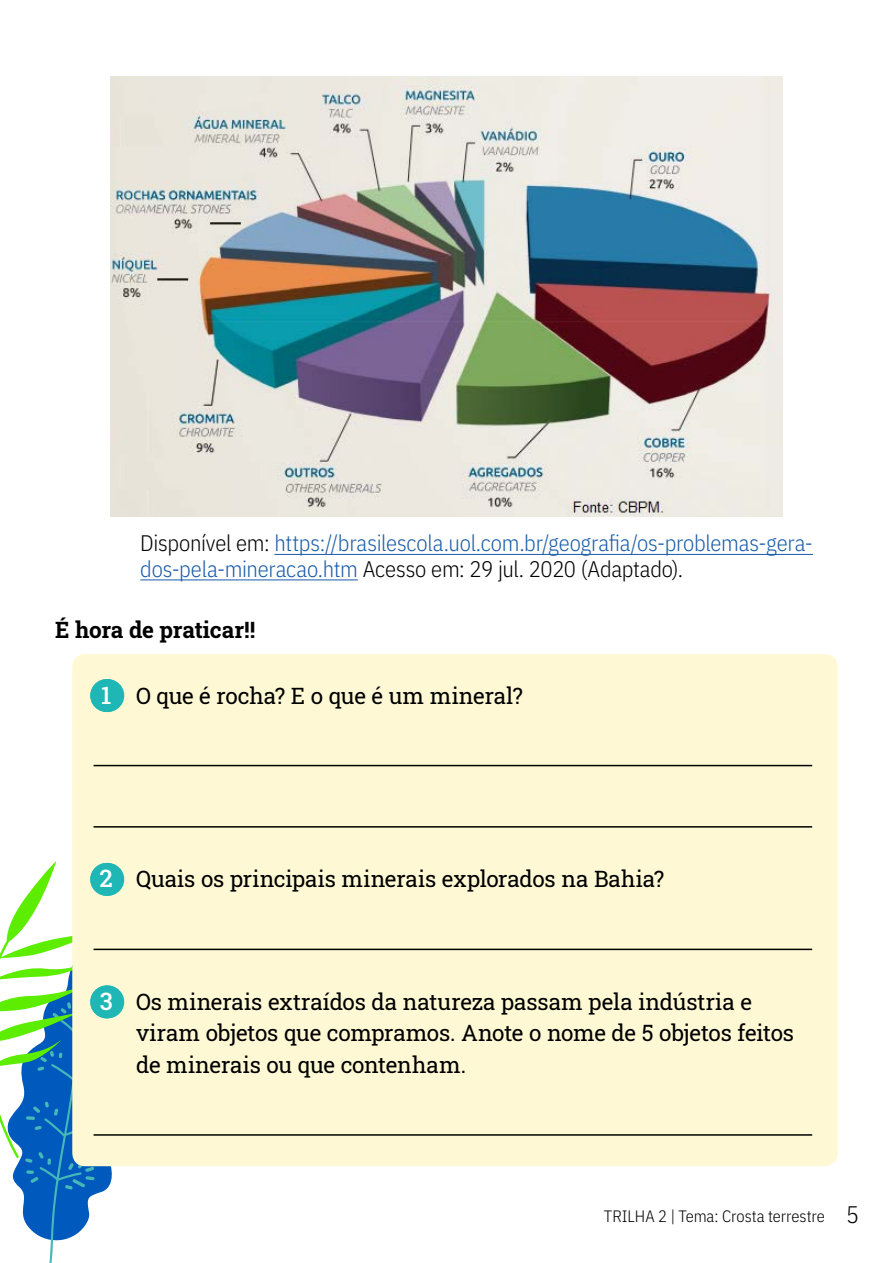
<style>
.page{position:relative;width:893px;height:1263px;background:#fff}
.page>*{position:absolute;margin:0;border:0;box-sizing:border-box;transform-origin:0 0}
.t1{font:22.5px/31.5px "Roboto Slab";letter-spacing:-.005em;color:#000}
.Referência{font:300 22.5px/25.5px "IBM Plex Sans Cond";letter-spacing:-.01em;color:#195ca8}
.Texto_normal{font:700 22.5px "Roboto Slab";letter-spacing:-.01em;color:#000}
.t2{font:300 16.5px "IBM Plex Sans Cond";letter-spacing:-.005em;color:#000}
.s1{color:#000}
.s2{font-weight:500;font-size:24px;color:#fff}
.s3{font-size:24px}
</style>
<div class="page">
<hr style="left:274px;top:554px;width:539px;height:1px;background:#195ca8">
<hr style="left:140px;top:579px;width:218px;height:1px;background:#195ca8">
<div style="left:72px;top:654px;width:766px;height:81px;background:#fef9d4;border-radius:13px"></div>
<svg style="left:72px;top:679px;width:35px;height:33px"></svg>
<hr style="left:0;top:679px;width:1px;height:33px;background:#1eb7b6">
<hr style="left:107px;top:679px;width:1px;height:33px;background:#1eb7b6">
<div style="left:72px;top:715px;width:766px;height:82px;background:#fef9d4;border-radius:13px"></div>
<hr style="left:94px;top:765px;width:718px;height:1px;background:#000">
<div style="left:72px;top:776px;width:766px;height:82px;background:#fef9d4;border-radius:13px"></div>
<hr style="left:94px;top:826px;width:718px;height:1px;background:#000">
<div style="left:72px;top:838px;width:766px;height:81px;background:#fef9d4;border-radius:13px"></div>
<div style="left:72px;top:899px;width:766px;height:82px;background:#fef9d4;border-radius:13px"></div>
<hr style="left:94px;top:949px;width:718px;height:1px;background:#000">
<div style="left:72px;top:960px;width:766px;height:145px;background:#fef9d4;border-radius:13px"></div>
<svg style="left:0;top:861px;width:122px;height:402px"></svg>
<hr style="left:0;top:985px;width:1px;height:33px;background:#1eb7b6">
<hr style="left:107px;top:985px;width:1px;height:33px;background:#1eb7b6">
<div style="left:72px;top:1085px;width:766px;height:81px;background:#fef9d4;border-radius:13px"></div>
<hr style="left:94px;top:1134px;width:718px;height:2px;background:#000">
<img style="left:111px;top:77px;width:671px;height:439px">
<p class="Referência" style="left:140px;top:528px;width:674px"><span class="s1">Disponível em:</span> https://brasilescola.uol.com.br/geografia/os-problemas-gera&shy;dos-pela-mineracao.htm <span class="s1">Acesso em: 29 jul. 2020 (Adaptado).</span></p>
<p class="Texto_normal" style="left:55px;top:614px;width:202px">É hora de praticar!!</p>
<p class="t1" style="left:101px;top:679px;width:423px"><span class="s2">1</span> O que é rocha? E o que é um mineral?</p>
<p class="t1" style="left:100px;top:863px;width:566px"><span class="s2">2</span> Quais os principais minerais explorados na Bahia?</p>
<p class="t1" style="left:136px;top:985px;width:659px;text-indent:-36px"><span class="s2">3</span> Os minerais extraídos da natureza passam pela indústria e viram objetos que compramos. Anote o nome de 5 objetos feitos de minerais ou que contenham.</p>
<p class="t2" style="left:604px;top:1203px;width:257px">TRILHA 2 | Tema: Crosta terrestre <span class="s3">5</span></p>
</div>
